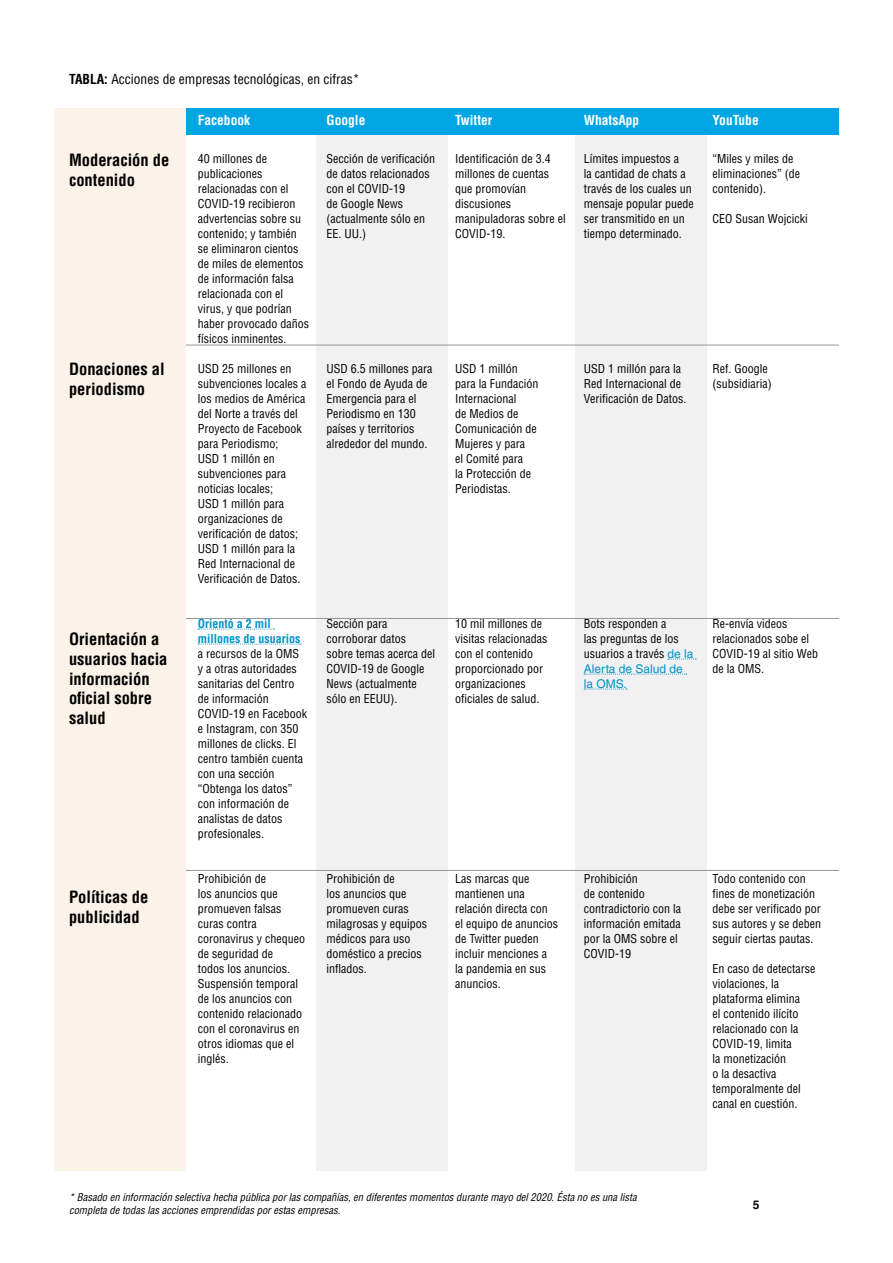
<style>
.page{position:relative;width:893px;height:1263px;background:#fff}
.page>*{position:absolute;margin:0;border:0;box-sizing:border-box;transform-origin:0 0}
.t1{font:700 condensed 16.5px/19.8px "Helvetica LT Std";color:#000}
.t2{font:condensed 13.5px "Helvetica LT Std";color:#000}
.t3{font:700 condensed 13.5px "Helvetica LT Std";color:#fff}
.t4{font:condensed 12px/15px "Helvetica LT Std";color:#000}
.t5{font:700 condensed 12px/15px "Helvetica LT Std";color:#0092c8}
.t6{font:700 12px "Helvetica LT Std";color:#000}
.t7{font:italic condensed 10.5px/12.6px "Helvetica LT Std";color:#000}
.s1{font-weight:700}
.s2{font-stretch:normal;color:#0092c8}
</style>
<div class="page">
<div style="left:575px;top:135px;width:131px;height:1035px;background:#f1f1f2"></div>
<div style="left:316px;top:135px;width:132px;height:1035px;background:#f1f1f2"></div>
<div style="left:186px;top:109px;width:653px;height:26px;background:#00a5e3"></div>
<div style="left:54px;top:108px;width:132px;height:1062px;background:#fbf2e8"></div>
<svg style="left:198px;top:629px;width:76px;height:1px"></svg>
<svg style="left:198px;top:644px;width:103px;height:1px"></svg>
<svg style="left:668px;top:659px;width:28px;height:1px"></svg>
<svg style="left:584px;top:674px;width:103px;height:1px"></svg>
<svg style="left:584px;top:689px;width:43px;height:1px"></svg>
<hr style="left:186px;top:345px;width:653px;height:1px;background:#939598">
<hr style="left:186px;top:618px;width:653px;height:1px;background:#939598">
<hr style="left:186px;top:870px;width:653px;height:1px;background:#939598">
<p class="t2" style="left:69px;top:71px;width:292px"><span class="s1">TABLA:</span> Acciones de empresas tecnológicas, en cifras*</p>
<p class="t3" style="left:326px;top:112px;width:41px">Google</p>
<p class="t3" style="left:455px;top:112px;width:39px">Twitter</p>
<p class="t3" style="left:584px;top:112px;width:57px">WhatsApp</p>
<p class="t3" style="left:712px;top:112px;width:48px">YouTube</p>
<p class="t3" style="left:198px;top:112px;width:54px">Facebook</p>
<h1 class="t1" style="left:69px;top:150px;width:102px">Moderación de contenido</h1>
<h1 class="t1" style="left:69px;top:359px;width:97px">Donaciones al periodismo</h1>
<h1 class="t1" style="left:69px;top:629px;width:100px">Orientación a usuarios hacia información oficial sobre salud</h1>
<h1 class="t1" style="left:69px;top:887px;width:81px">Políticas de publicidad</h1>
<p class="t4" style="left:198px;top:151px;width:113px">40 millones de publicaciones relacionadas con el<br>COVID-19 recibieron advertencias sobre su contenido; y también se eliminaron cientos de miles de elementos de información falsa relacionada con el virus, y que podrían haber provocado daños físicos inminentes.</p>
<p class="t4" style="left:198px;top:361px;width:110px">USD 25 millones en subvenciones locales a los medios de América del Norte a través del<br>Proyecto de Facebook para Periodismo;<br>USD 1 millón en subvenciones para noticias locales;<br>USD 1 millón para organizaciones de verificación de datos;<br>USD 1 millón para la<br>Red Internacional de<br>Verificación de Datos.</p>
<p class="t5" style="left:198px;top:616px;width:104px">Orientó a 2 mil millones de usuarios</p>
<p class="t4" style="left:198px;top:646px;width:111px">a recursos de la OMS y a otras autoridades sanitarias del Centro de información<br>COVID-19 en Facebook e Instagram, con 350 millones de clicks. El centro también cuenta con una sección “Obtenga los datos” con información de analistas de datos profesionales.</p>
<p class="t4" style="left:198px;top:871px;width:109px">Prohibición de<br>los anuncios que promueven falsas curas contra coronavirus y chequeo de seguridad de<br>todos los anuncios.<br>Suspensión temporal de los anuncios con contenido relacionado con el coronavirus en otros idiomas que el inglés.</p>
<p class="t4" style="left:326px;top:151px;width:110px">Sección de verificación de datos relacionados con el COVID-19<br>de Google News (actualmente sólo en<br>EE. UU.)</p>
<p class="t4" style="left:326px;top:361px;width:107px">USD 6.5 millones para el Fondo de Ayuda de<br>Emergencia para el<br>Periodismo en 130 países y territorios alrededor del mundo.</p>
<p class="t4" style="left:326px;top:616px;width:110px">Sección para corroborar datos sobre temas acerca del<br>COVID-19 de Google<br>News (actualmente sólo en EEUU).</p>
<p class="t4" style="left:326px;top:871px;width:102px">Prohibición de<br>los anuncios que promueven curas milagrosas y equipos médicos para uso doméstico a precios inflados.</p>
<p class="t4" style="left:455px;top:151px;width:112px">Identificación de 3.4 millones de cuentas que promovían discusiones manipuladoras sobre el<br>COVID-19.</p>
<p class="t4" style="left:584px;top:151px;width:111px">Límites impuestos a<br>la cantidad de chats a través de los cuales un mensaje popular puede ser transmitido en un tiempo determinado.</p>
<p class="t4" style="left:712px;top:151px;width:89px">“Miles y miles de eliminaciones” (de contenido).</p>
<p class="t4" style="left:712px;top:211px;width:97px">CEO Susan Wojcicki</p>
<p class="t4" style="left:455px;top:361px;width:85px">USD 1 millón para la Fundación<br>Internacional<br>de Medios de<br>Comunicación de<br>Mujeres y para<br>el Comité para<br>la Protección de<br>Periodistas.</p>
<p class="t4" style="left:584px;top:361px;width:104px">USD 1 millón para la<br>Red Internacional de<br>Verificación de Datos.</p>
<p class="t4" style="left:712px;top:361px;width:61px">Ref. Google (subsidiaria)</p>
<p class="t4" style="left:455px;top:616px;width:94px">10 mil millones de visitas relacionadas con el contenido proporcionado por organizaciones oficiales de salud.</p>
<p class="t4" style="left:584px;top:616px;width:111px">Bots responden a<br>las preguntas de los usuarios a través <span class="s2">de la<br>Alerta de Salud de la OMS.</span></p>
<p class="t4" style="left:712px;top:616px;width:107px">Re-envía videos relacionados sobe el<br>COVID-19 al sitio Web de la OMS.</p>
<p class="t4" style="left:455px;top:871px;width:104px">Las marcas que mantienen una relación directa con el equipo de anuncios de Twitter pueden incluir menciones a<br>la pandemia en sus anuncios.</p>
<p class="t4" style="left:584px;top:871px;width:99px">Prohibición<br>de contenido contradictorio con la información emitada por la OMS sobre el<br>COVID-19</p>
<p class="t4" style="left:712px;top:871px;width:110px">Todo contenido con fines de monetización debe ser verificado por sus autores y se deben seguir ciertas pautas.</p>
<p class="t4" style="left:712px;top:961px;width:104px">En caso de detectarse violaciones, la plataforma elimina<br>el contenido ilícito relacionado con la<br>COVID-19, limita<br>la monetización<br>o la desactiva temporalmente del canal en cuestión.</p>
<p class="t7" style="left:69px;top:1191px;width:569px">* Basado en información selectiva hecha pública por las compañías, en diferentes momentos durante mayo del 2020. Ésta no es una lista completa de todas las acciones emprendidas por estas empresas.</p>
<p class="t6" style="left:753px;top:1198px;width:8px">5</p>
</div>
